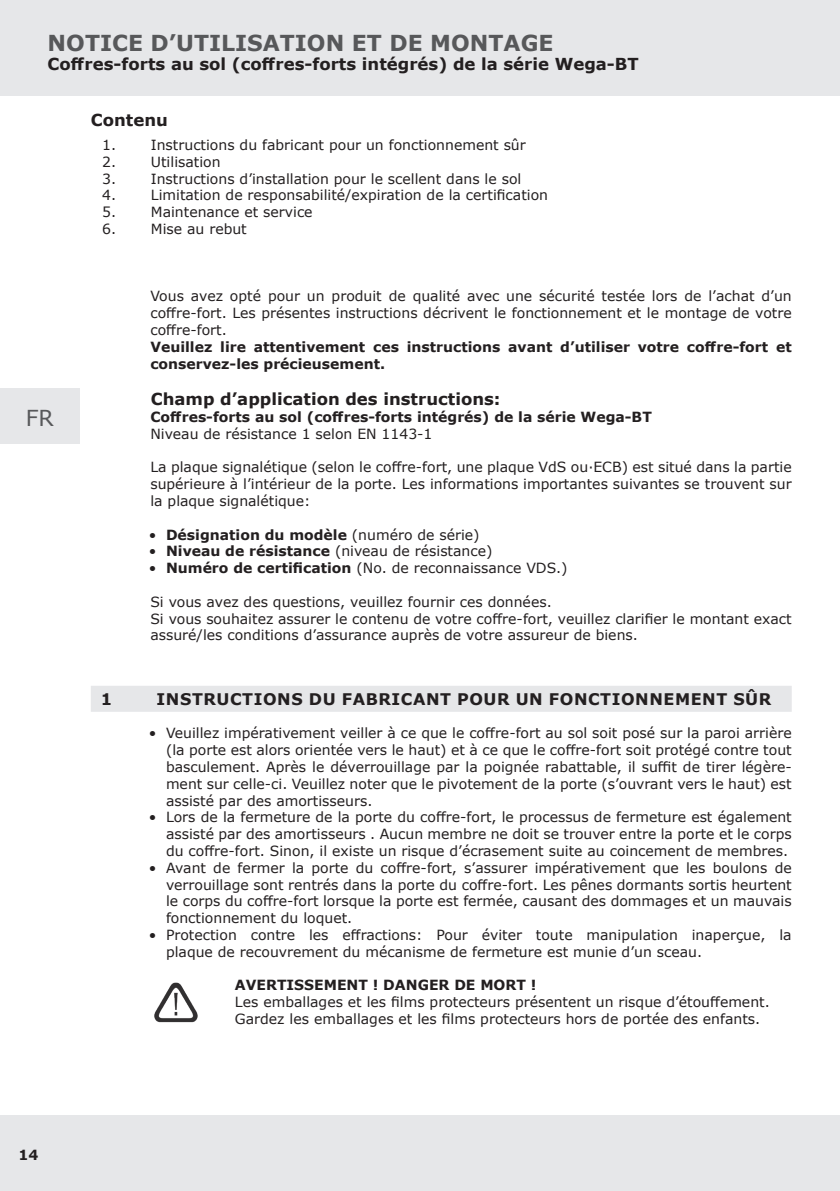
<style>
.page{position:relative;width:840px;height:1191px;background:#fff}
.page>*{position:absolute;margin:0;border:0;box-sizing:border-box;transform-origin:0 0}
.Fließtext{font:700 22px "Verdana";color:#57585a}
.t1{font:22px "Verdana";color:#57585a}
.Fließtext-2{font:700 16.4px "Verdana";color:#231f20}
.Überschriften_im_Satzspiegel{font:700 16.4px "Verdana";color:#231f20}
.Kapitel_mit_Unterlegung_10__black{font:700 16px "Verdana";letter-spacing:.035em;color:#231f20}
.Fließtext-3{font:14px/16.8px "Verdana";color:#231f20;text-align:justify}
.Fließtext_bold{font:700 14px/16.8px "Verdana";color:#231f20}
.s1{font-weight:400}
.s2{font-weight:700}
</style>
<div class="page">
<div style="left:0;top:1115px;width:839px;height:76px;background:#e6e7e9"></div>
<div style="left:0;top:388px;width:79px;height:56px;background:#e6e7e9"></div>
<div style="left:0;top:0;width:839px;height:95px;background:#e6e7e9"></div>
<div style="left:91px;top:686px;width:700px;height:26px;background:#e6e7e9"></div>
<img style="left:154px;top:982px;width:44px;height:41px">
<p class="Fließtext" style="left:48px;top:27px;width:507px">NOTICE D’UTILISATION ET DE MONTAGE</p>
<p class="Fließtext-2" style="left:48px;top:53px;width:592px">Coffres-forts au sol (coffres-forts intégrés) de la série Wega-BT</p>
<p class="t1" style="left:26px;top:403px;width:29px">FR</p>
<p class="Überschriften_im_Satzspiegel" style="left:91px;top:108px;width:79px">Contenu</p>
<p class="Fließtext-3" style="left:102px;top:136px;width:15px">1.</p>
<p class="Fließtext-3" style="left:151px;top:136px;width:376px">Instructions du fabricant pour un fonctionnement sûr</p>
<p class="Fließtext-3" style="left:102px;top:153px;width:15px">2.</p>
<p class="Fließtext-3" style="left:151px;top:153px;width:71px">Utilisation</p>
<p class="Fließtext-3" style="left:102px;top:170px;width:15px">3.</p>
<p class="Fließtext-3" style="left:151px;top:170px;width:372px">Instructions d’installation pour le scellent dans le sol</p>
<p class="Fließtext-3" style="left:102px;top:187px;width:15px">4.</p>
<p class="Fließtext-3" style="left:151px;top:187px;width:398px">Limitation de responsabilité/expiration de la certification</p>
<p class="Fließtext-3" style="left:102px;top:204px;width:15px">5.</p>
<p class="Fließtext-3" style="left:151px;top:204px;width:163px">Maintenance et service</p>
<p class="Fließtext-3" style="left:102px;top:220px;width:15px">6.</p>
<p class="Fließtext-3" style="left:151px;top:220px;width:97px">Mise au rebut</p>
<p class="Fließtext-3" style="left:150px;top:288px;width:642px">Vous avez opté pour un produit de qualité avec une sécurité testée lors de l’achat d’un coffre-fort. Les présentes instructions décrivent le fonctionnement et le montage de votre coffre-fort.</p>
<p class="Fließtext_bold" style="left:150px;top:338px;width:642px">Veuillez lire attentivement ces instructions avant d’utiliser votre coffre-fort et conservez-les précieusement.</p>
<p class="Überschriften_im_Satzspiegel" style="left:151px;top:387px;width:351px">Champ d’application des instructions:</p>
<p class="Fließtext_bold" style="left:150px;top:408px;width:502px">Coffres-forts au sol (coffres-forts intégrés) de la série Wega-BT</p>
<p class="Fließtext-3" style="left:150px;top:425px;width:283px">Niveau de résistance 1 selon EN 1143-1</p>
<p class="Fließtext-3" style="left:150px;top:459px;width:642px">La plaque signalétique (selon le coffre-fort, une plaque VdS ou·ECB) est situé dans la partie supérieure à l’intérieur de la porte. Les informations importantes suivantes se trouvent sur la plaque signalétique:</p>
<p class="Fließtext_bold" style="left:149px;top:526px;width:332px"><span class="s1">•</span> Désignation du modèle <span class="s1">(numéro de série)</span></p>
<p class="Fließtext-3" style="left:149px;top:543px;width:345px">• <span class="s2">Niveau de résistance</span> (niveau de résistance)</p>
<p class="Fließtext-3" style="left:149px;top:559px;width:420px">• <span class="s2">Numéro de certification</span> (No. de reconnaissance VDS.)</p>
<p class="Fließtext-3" style="left:150px;top:593px;width:402px">Si vous avez des questions, veuillez fournir ces données.</p>
<p class="Fließtext-3" style="left:150px;top:610px;width:642px">Si vous souhaitez assurer le contenu de votre coffre-fort, veuillez clarifier le montant exact assuré/les conditions d’assurance auprès de votre assureur de biens.</p>
<p class="Kapitel_mit_Unterlegung_10__black" style="left:101px;top:687px;width:13px">1</p>
<p class="Kapitel_mit_Unterlegung_10__black" style="left:156px;top:687px;width:616px">INSTRUCTIONS DU FABRICANT POUR UN FONCTIONNEMENT SÛR</p>
<p class="Fließtext-3" style="left:166px;top:724px;width:627px;text-indent:-17px">• Veuillez impérativement veiller à ce que le coffre-fort au sol soit posé sur la paroi arrière (la porte est alors orientée vers le haut) et à ce que le coffre-fort soit protégé contre tout basculement. Après le déverrouillage par la poignée rabattable, il suffit de tirer légère&shy;ment sur celle-ci. Veuillez noter que le pivotement de la porte (s’ouvrant vers le haut) est assisté par des amortisseurs.</p>
<p class="Fließtext-3" style="left:166px;top:808px;width:627px;text-indent:-17px">• Lors de la fermeture de la porte du coffre-fort, le processus de fermeture est également assisté par des amortisseurs . Aucun membre ne doit se trouver entre la porte et le corps du coffre-fort. Sinon, il existe un risque d’écrasement suite au coincement de membres.</p>
<p class="Fließtext-3" style="left:166px;top:859px;width:627px;text-indent:-17px">• Avant de fermer la porte du coffre-fort, s’assurer impérativement que les boulons de verrouillage sont rentrés dans la porte du coffre-fort. Les pênes dormants sortis heurtent le corps du coffre-fort lorsque la porte est fermée, causant des dommages et un mauvais fonctionnement du loquet.</p>
<p class="Fließtext-3" style="left:166px;top:926px;width:627px;text-indent:-17px">• Protection contre les effractions: Pour éviter toute manipulation inaperçue, la plaque de recouvrement du mécanisme de fermeture est munie d’un sceau.</p>
<p class="Fließtext_bold" style="left:235px;top:976px;width:303px">AVERTISSEMENT ! DANGER DE MORT !</p>
<p class="Fließtext-3" style="left:235px;top:993px;width:536px">Les emballages et les films protecteurs présentent un risque d’étouffement.</p>
<p class="Fließtext-3" style="left:235px;top:1010px;width:526px">Gardez les emballages et les films protecteurs hors de portée des enfants.</p>
<p class="Fließtext_bold" style="left:19px;top:1146px;width:21px">14</p>
</div>
